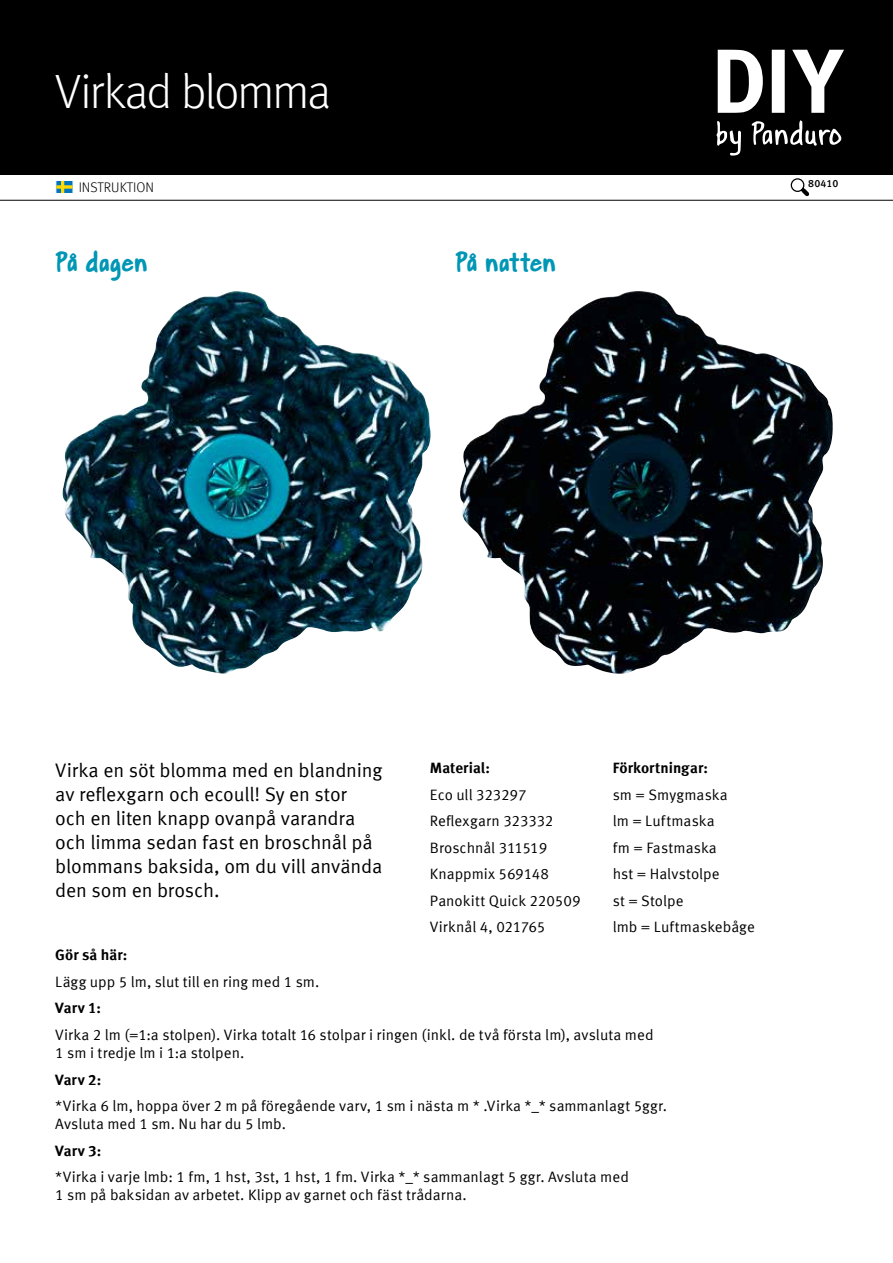
<style>
.page{position:relative;width:893px;height:1263px;background:#fff}
.page>*{position:absolute;margin:0;border:0;box-sizing:border-box;transform-origin:0 0}
.t1{font:300 48px "Meta Offc";letter-spacing:-.04em;color:#fff}
.t2{font:700 30px "Gapstown AH Nordic";letter-spacing:.01em;color:#0096b5}
.t3{font:19.5px/24px "Meta Offc Norm";letter-spacing:-.01em;color:#000}
.t4{font:15px/26.5px "Meta Offc Norm";color:#000}
.t5{font:700 15px "Meta Offc";color:#000}
.t6{font:300 13.95px "Meta Offc";color:#000}
.t7{font:500 10.5px "Meta Offc";letter-spacing:.01em;color:#000}
</style>
<div class="page">
<div style="left:0;top:0;width:893px;height:174px;background:#000"></div>
<svg style="left:718px;top:50px;width:126px;height:63px"></svg>
<svg style="left:716px;top:120px;width:125px;height:36px"></svg>
<hr style="left:0;top:200px;width:893px;height:1px;background:#000">
<div style="left:791px;top:178px;width:13px;height:14px;border:1px solid #000;border-radius:50%"></div>
<svg style="left:796px;top:183px;width:17px;height:17px"></svg>
<svg style="left:56px;top:181px;width:17px;height:12px"></svg>
<img style="left:62px;top:291px;width:369px;height:383px">
<img style="left:460px;top:291px;width:373px;height:383px">
<h1 class="t1" style="left:55px;top:65px;width:277px">Virkad blomma</h1>
<p class="t6" style="left:79px;top:179px;width:77px">INSTRUKTION</p>
<h2 class="t2" style="left:55px;top:245px;width:94px">På dagen</h2>
<h2 class="t2" style="left:455px;top:245px;width:103px">På natten</h2>
<p class="t7" style="left:808px;top:178px;width:32px">80410</p>
<h3 class="t3" style="left:55px;top:758px;width:329px">Virka en söt blomma med en blandning av reflexgarn och ecoull! Sy en stor<br>och en liten knapp ovanpå varandra och limma sedan fast en broschnål på blommans baksida, om du vill använda den som en brosch.</h3>
<p class="t5" style="left:613px;top:759px;width:97px">Förkortningar:</p>
<p class="t5" style="left:430px;top:759px;width:62px">Material:</p>
<p class="t4" style="left:430px;top:782px;width:152px">Eco ull 323297<br>Reflexgarn 323332<br>Broschnål 311519<br>Knappmix 569148<br>Panokitt Quick 220509<br>Virknål 4, 021765</p>
<p class="t4" style="left:613px;top:782px;width:144px">sm = Smygmaska<br>lm = Luftmaska<br>fm = Fastmaska<br>hst = Halvstolpe<br>st = Stolpe<br>lmb = Luftmaskebåge</p>
<p class="t5" style="left:55px;top:946px;width:74px">Gör så här:</p>
<p class="t4" style="left:55px;top:969px;width:266px">Lägg upp 5 lm, slut till en ring med 1 sm.</p>
<p class="t5" style="left:55px;top:999px;width:47px">Varv 1:</p>
<p class="t4" style="left:55px;top:1026px;width:600px;line-height:18px">Virka 2 lm (=1:a stolpen). Virka totalt 16 stolpar i ringen (inkl. de två första lm), avsluta med<br>1 sm i tredje lm i 1:a stolpen.</p>
<p class="t5" style="left:55px;top:1070px;width:48px">Varv 2:</p>
<p class="t4" style="left:55px;top:1097px;width:613px;line-height:18px">*Virka 6 lm, hoppa över 2 m på föregående varv, 1 sm i nästa m * .Virka *_* sammanlagt 5ggr.<br>Avsluta med 1 sm. Nu har du 5 lmb.</p>
<p class="t5" style="left:55px;top:1141px;width:48px">Varv 3:</p>
<p class="t4" style="left:55px;top:1168px;width:575px;line-height:18px">*Virka i varje lmb: 1 fm, 1 hst, 3st, 1 hst, 1 fm. Virka *_* sammanlagt 5 ggr. Avsluta med<br>1 sm på baksidan av arbetet. Klipp av garnet och fäst trådarna.</p>
</div>
